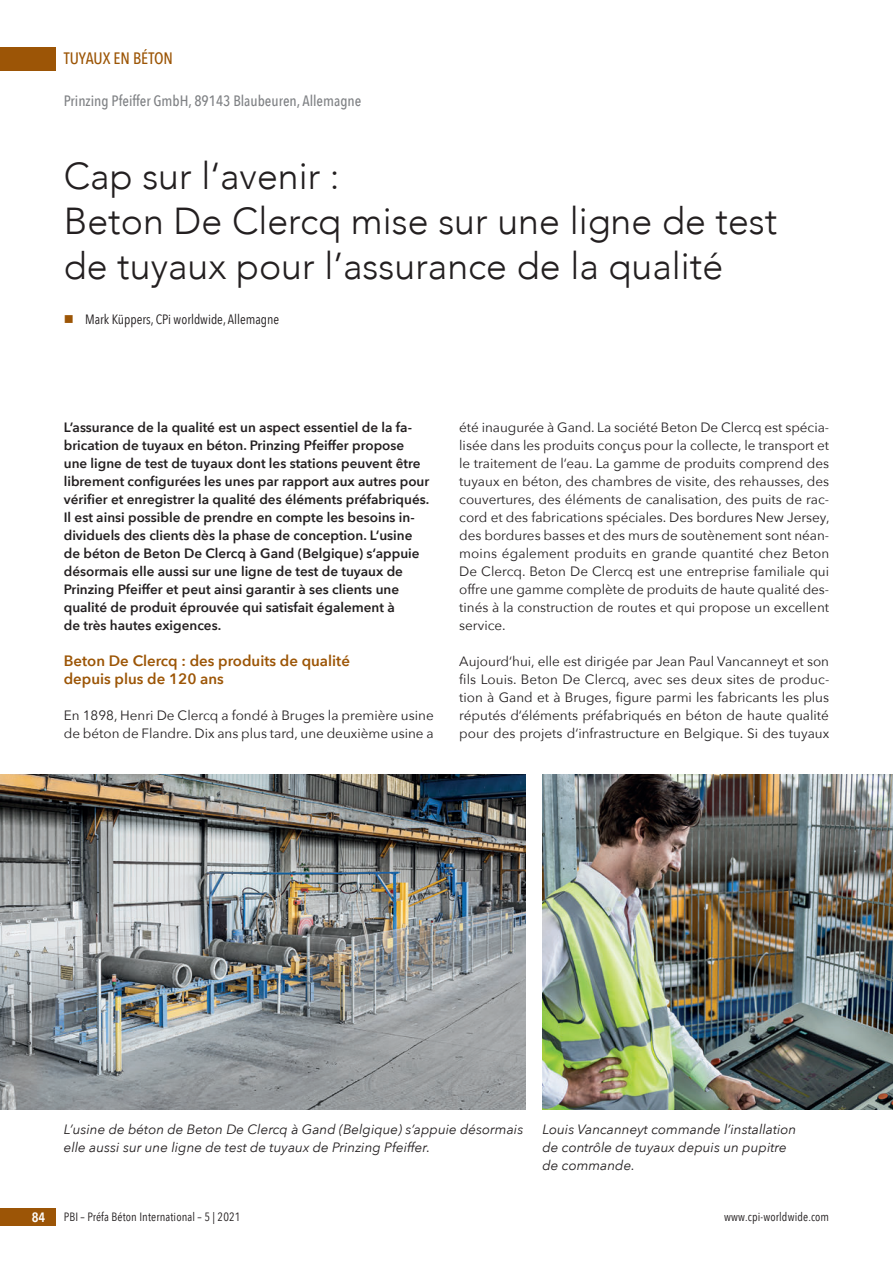
<style>
.page{position:relative;width:893px;height:1263px;background:#fff}
.page>*{position:absolute;margin:0;border:0;box-sizing:border-box;transform-origin:0 0}
.t1{font:300 37.5px/45px "Avenir";color:#231f20}
.t2{font:500 16.5px "Avenir Next Condensed";color:#9c5506}
.t3{font:600 15px/18px "Avenir Next";color:#9c5506}
.t4{font:500 15px "Avenir Next Condensed";color:#808285}
.t5{font:13.5px/18px "Avenir Next";color:#231f20;text-align:justify}
.t6{font:600 13.5px/18px "Avenir Next";color:#231f20}
.t7{font:italic 13.5px/18px "Avenir Next";color:#231f20}
.t8{font:13.5px "Avenir Next Condensed";color:#231f20}
.t9{font:600 13.5px "Avenir Next Condensed";color:#fff}
.t10{font:12px "Avenir Next Condensed";letter-spacing:.01em;color:#231f20}
.s1{color:#9c5506}
</style>
<div class="page">
<div style="left:0;top:47px;width:55px;height:23px;background:#9c5506"></div>
<div style="left:0;top:1208px;width:55px;height:18px;background:#9c5506"></div>
<img style="left:0;top:775px;width:526px;height:334px">
<img style="left:543px;top:775px;width:350px;height:334px">
<p class="t2" style="left:64px;top:49px;width:111px">TUYAUX EN BÉTON</p>
<p class="t4" style="left:64px;top:92px;width:299px">Prinzing Pfeiffer GmbH, 89143 Blaubeuren, Allemagne</p>
<h1 class="t1" style="left:64px;top:153px;width:715px">Cap sur l‘avenir :<br>Beton De Clercq mise sur une ligne de test de tuyaux pour l’assurance de la qualité</h1>
<p class="t8" style="left:64px;top:308px;width:217px"><span class="s1">■</span> Mark Küppers, CPi worldwide, Allemagne</p>
<p class="t6" style="left:64px;top:418px;width:367px">L’assurance de la qualité est un aspect essentiel de la fa&shy;brication de tuyaux en béton. Prinzing Pfeiffer propose une ligne de test de tuyaux dont les stations peuvent être librement configurées les unes par rapport aux autres pour vérifier et enregistrer la qualité des éléments préfabriqués.<br>Il est ainsi possible de prendre en compte les besoins in&shy;dividuels des clients dès la phase de conception. L‘usine de béton de Beton De Clercq à Gand (Belgique) s‘appuie désormais elle aussi sur une ligne de test de tuyaux de Prinzing Pfeiffer et peut ainsi garantir à ses clients une qualité de produit éprouvée qui satisfait également à<br>de très hautes exigences.</p>
<p class="t3" style="left:64px;top:651px;width:288px">Beton De Clercq : des produits de qualité depuis plus de 120 ans</p>
<p class="t5" style="left:64px;top:706px;width:371px">En 1898, Henri De Clercq a fondé à Bruges la première usine de béton de Flandre. Dix ans plus tard, une deuxième usine a</p>
<p class="t5" style="left:459px;top:418px;width:372px">été inaugurée à Gand. La société Beton De Clercq est spécia&shy;lisée dans les produits conçus pour la collecte, le transport et le traitement de l‘eau. La gamme de produits comprend des tuyaux en béton, des chambres de visite, des rehausses, des couvertures, des éléments de canalisation, des puits de rac&shy;cord et des fabrications spéciales. Des bordures New Jersey, des bordures basses et des murs de soutènement sont néan&shy;moins également produits en grande quantité chez Beton De Clercq. Beton De Clercq est une entreprise familiale qui offre une gamme complète de produits de haute qualité des&shy;tinés à la construction de routes et qui propose un excellent service.</p>
<p class="t5" style="left:459px;top:652px;width:372px">Aujourd‘hui, elle est dirigée par Jean Paul Vancanneyt et son fils Louis. Beton De Clercq, avec ses deux sites de produc&shy;tion à Gand et à Bruges, figure parmi les fabricants les plus réputés d‘éléments préfabriqués en béton de haute qualité pour des projets d‘infrastructure en Belgique. Si des tuyaux</p>
<p class="t7" style="left:64px;top:1120px;width:461px">L’usine de béton de Beton De Clercq à Gand (Belgique) s’appuie désormais elle aussi sur une ligne de test de tuyaux de Prinzing Pfeiffer.</p>
<p class="t7" style="left:543px;top:1120px;width:255px">Louis Vancanneyt commande l’installation de contrôle de tuyaux depuis un pupitre de commande.</p>
<p class="t9" style="left:32px;top:1206px;width:15px">84</p>
<p class="t10" style="left:64px;top:1207px;width:178px">PBI – Préfa Béton International – 5 | 2021</p>
<p class="t10" style="left:724px;top:1207px;width:107px">www.cpi-worldwide.com</p>
</div>
